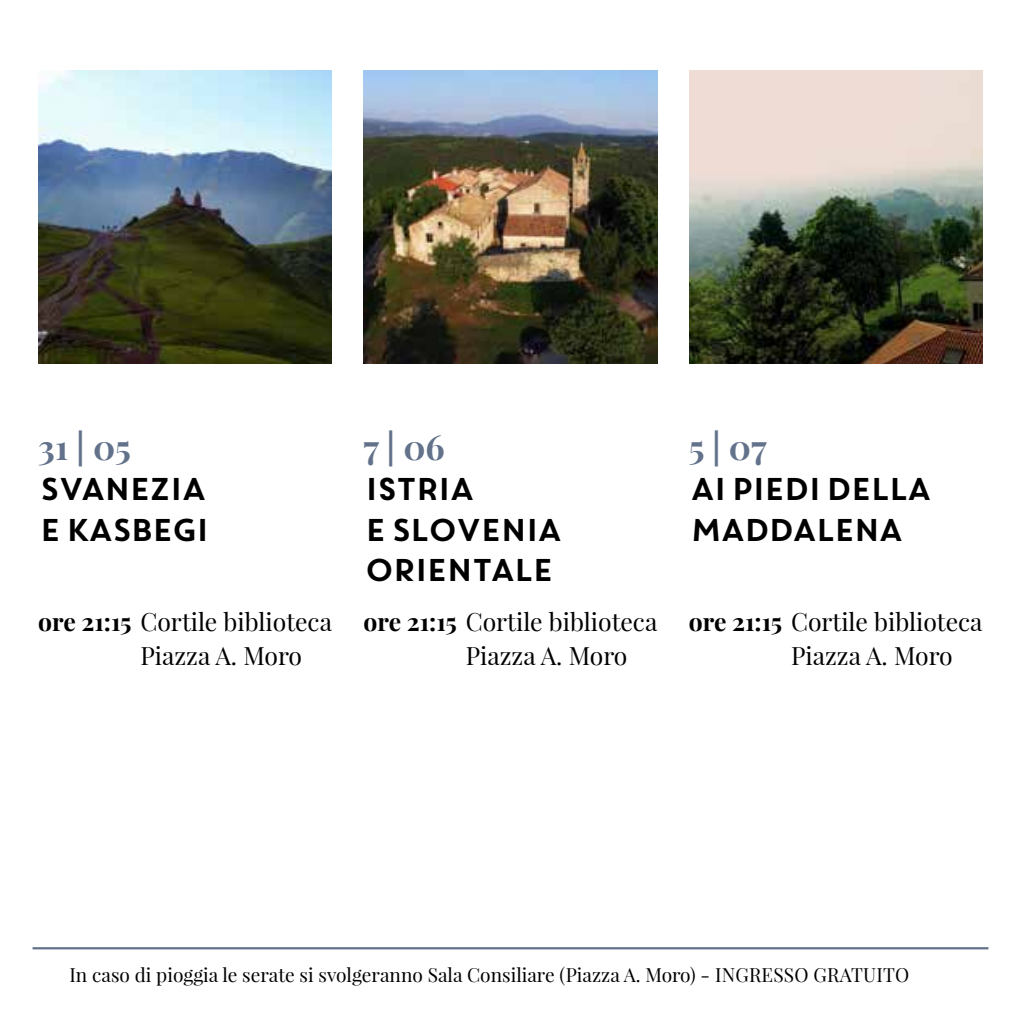
<style>
.page{position:relative;width:1021px;height:1021px;background:#fff}
.page>*{position:absolute;margin:0;border:0;box-sizing:border-box;transform-origin:0 0}
.t1{font:700 34.43px "Playfair Display";color:#63728b}
.t2{font:31.5px/40.5px "Core Circus";letter-spacing:-.15em;color:#000}
.t3{font:24.75px/34.4px "Playfair Display";color:#000}
.t4{font:19.12px "Playfair Display";color:#000}
.s1{font-weight:700}
</style>
<div class="page">
<img style="left:38px;top:70px;width:294px;height:294px">
<img style="left:364px;top:70px;width:293px;height:294px">
<img style="left:689px;top:70px;width:293px;height:294px">
<hr style="left:33px;top:947px;width:955px;height:2px;background:#63728b">
<h1 class="t1" style="left:38px;top:425px;width:94px">31 | 05</h1>
<p class="t2" style="left:38px;top:467px;width:174px">SVANEZIA<br>E KASBEGI</p>
<p class="t3" style="left:140px;top:604px;width:193px;text-indent:-102px"><span class="s1">ore 21:15</span> Cortile biblioteca<br>Piazza A. Moro</p>
<h1 class="t1" style="left:363px;top:425px;width:83px">7 | 06</h1>
<p class="t2" style="left:363px;top:467px;width:202px">ISTRIA<br>E SLOVENIA<br>ORIENTALE</p>
<p class="t3" style="left:465px;top:604px;width:193px;text-indent:-102px"><span class="s1">ore 21:15</span> Cortile biblioteca<br>Piazza A. Moro</p>
<h1 class="t1" style="left:689px;top:425px;width:79px">5 | 07</h1>
<p class="t2" style="left:689px;top:467px;width:246px">AI PIEDI DELLA<br>MADDALENA</p>
<p class="t3" style="left:791px;top:604px;width:193px;text-indent:-102px"><span class="s1">ore 21:15</span> Cortile biblioteca<br>Piazza A. Moro</p>
<p class="t4" style="left:69px;top:963px;width:841px">In caso di pioggia le serate si svolgeranno Sala Consiliare (Piazza A. Moro) - INGRESSO GRATUITO</p>
</div>
